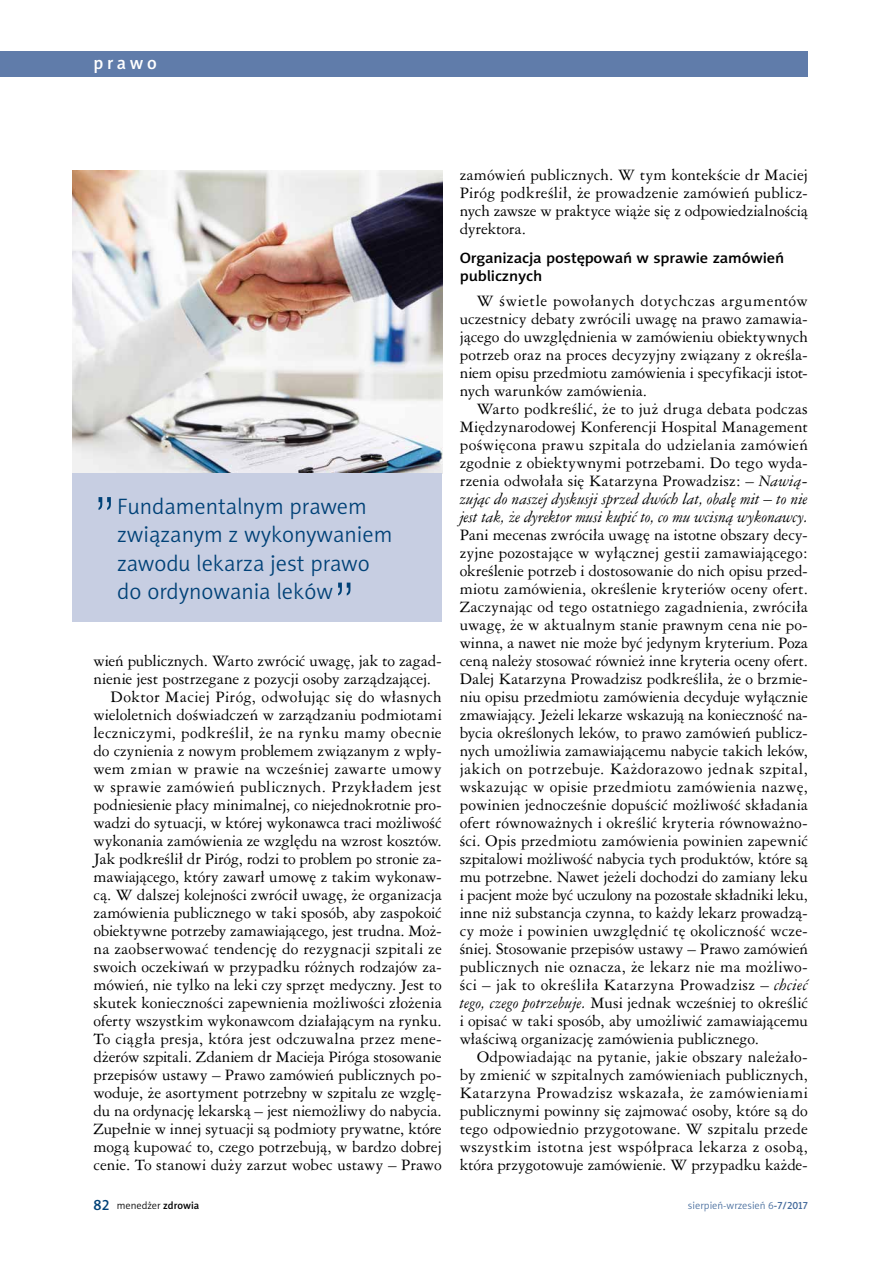
<style>
.page{position:relative;width:893px;height:1263px;background:#fff}
.page>*{position:absolute;margin:0;border:0;box-sizing:border-box;transform-origin:0 0}
.t1{font:52.5px "Swis 721 Lt PL";color:#004177}
.t2{font:22.5px/28.5px "Naomi Sans EFN Light";color:#004177}
.t3{font:18px "Naomi Sans EFN Medium";letter-spacing:.2em;color:#fff}
.t4{font:15px/18px "Ameri Garmnd PL";color:#000;text-align:justify}
.t5{font:15px "Ameri Garmnd PL";letter-spacing:.02em;color:#000}
.t6{font:15px "Ameri Garmnd PL";letter-spacing:.025em;color:#000}
.t7{font:15px/18px "Naomi Sans EFN Medium";letter-spacing:-.01em;color:#000;scale:1.1 1}
.t8{font:10.5px "Naomi Sans EFN Light";color:#456b9c}
.t9{font:10.5px "Naomi Sans EFN Light";color:#000}
.s1{font-style:italic}
.s2{font-family:"Naomi Sans EFN Medium";font-size:15px;color:#004177}
.s3{font-family:"Naomi Sans EFN Medium"}
</style>
<div class="page">
<div style="left:0;top:51px;width:808px;height:26px;background:#607caa"></div>
<img style="left:72px;top:170px;width:370px;height:303px">
<div style="left:72px;top:473px;width:370px;height:149px;background:#c7cee2"></div>
<p class="t3" style="left:94px;top:52px;width:65px">prawo</p>
<h1 class="t1" style="left:94px;top:483px;width:24px">”</h1>
<h2 class="t2" style="left:117px;top:492px;width:277px">Fundamentalnym prawem związanym z wykonywaniem zawodu lekarza jest prawo do ordynowania leków</h2>
<h1 class="t1" style="left:333px;top:569px;width:24px">”</h1>
<p class="t4" style="left:94px;top:651px;width:350px">wień publicznych. Warto zwrócić uwagę, jak to zagad-</p>
<p class="t4" style="left:94px;top:669px;width:339px">nienie jest postrzegane z pozycji osoby zarządzającej.</p>
<p class="t5" style="left:111px;top:687px;width:333px">Doktor Maciej Piróg, odwołując się do własnych</p>
<p class="t4" style="left:94px;top:705px;width:350px">wieloletnich doświadczeń w zarządzaniu podmiotami</p>
<p class="t6" style="left:94px;top:723px;width:350px">leczniczymi, podkreślił, że na rynku mamy obecnie</p>
<p class="t4" style="left:94px;top:741px;width:350px">do czynienia z nowym problemem związanym z wpły-</p>
<p class="t6" style="left:94px;top:759px;width:350px">wem zmian w prawie na wcześniej zawarte umowy</p>
<p class="t5" style="left:94px;top:777px;width:350px">w sprawie zamówień publicznych. Przykładem jest</p>
<p class="t4" style="left:94px;top:795px;width:350px">podniesienie płacy minimalnej, co niejednokrotnie pro-</p>
<p class="t4" style="left:94px;top:813px;width:350px">wadzi do sytuacji, w której wykonawca traci możliwość</p>
<p class="t4" style="left:94px;top:831px;width:350px">wykonania zamówienia ze względu na wzrost kosztów.</p>
<p class="t4" style="left:94px;top:849px;width:350px">Jak podkreślił dr Piróg, rodzi to problem po stronie za-</p>
<p class="t4" style="left:94px;top:867px;width:350px">mawiającego, który zawarł umowę z takim wykonaw-</p>
<p class="t4" style="left:94px;top:885px;width:350px">cą. W dalszej kolejności zwrócił uwagę, że organizacja</p>
<p class="t4" style="left:94px;top:903px;width:350px">zamówienia publicznego w taki sposób, aby zaspokoić</p>
<p class="t4" style="left:94px;top:921px;width:350px">obiektywne potrzeby zamawiającego, jest trudna. Moż-</p>
<p class="t4" style="left:94px;top:939px;width:350px">na zaobserwować tendencję do rezygnacji szpitali ze</p>
<p class="t4" style="left:94px;top:957px;width:350px">swoich oczekiwań w przypadku różnych rodzajów za-</p>
<p class="t4" style="left:94px;top:975px;width:350px">mówień, nie tylko na leki czy sprzęt medyczny. Jest to</p>
<p class="t4" style="left:94px;top:993px;width:350px">skutek konieczności zapewnienia możliwości złożenia</p>
<p class="t4" style="left:94px;top:1011px;width:350px">oferty wszystkim wykonawcom działającym na rynku.</p>
<p class="t5" style="left:94px;top:1029px;width:350px">To ciągła presja, która jest odczuwalna przez mene-</p>
<p class="t4" style="left:94px;top:1047px;width:350px">dżerów szpitali. Zdaniem dr Macieja Piróga stosowanie</p>
<p class="t4" style="left:94px;top:1065px;width:350px">przepisów ustawy – Prawo zamówień publicznych po-</p>
<p class="t4" style="left:94px;top:1083px;width:350px">woduje, że asortyment potrzebny w szpitalu ze wzglę-</p>
<p class="t4" style="left:94px;top:1101px;width:350px">du na ordynację lekarską – jest niemożliwy do nabycia.</p>
<p class="t4" style="left:94px;top:1119px;width:350px">Zupełnie w innej sytuacji są podmioty prywatne, które</p>
<p class="t4" style="left:94px;top:1137px;width:350px">mogą kupować to, czego potrzebują, w bardzo dobrej</p>
<p class="t4" style="left:94px;top:1155px;width:350px">cenie. To stanowi duży zarzut wobec ustawy – Prawo</p>
<p class="t4" style="left:460px;top:165px;width:350px">zamówień publicznych. W tym kontekście dr Maciej Piróg podkreślił, że prowadzenie zamówień publicz&shy;nych zawsze w praktyce wiąże się z odpowiedzialnością dyrektora.</p>
<p class="t7" style="left:460px;top:248px;width:297px">Organizacja postępowań w sprawie zamówień publicznych</p>
<p class="t4" style="left:460px;top:291px;width:350px;text-indent:17px">W świetle powołanych dotychczas argumentów uczestnicy debaty zwrócili uwagę na prawo zamawia&shy;jącego do uwzględnienia w zamówieniu obiektywnych potrzeb oraz na proces decyzyjny związany z określa&shy;niem opisu przedmiotu zamówienia i specyfikacji istot&shy;nych warunków zamówienia.</p>
<p class="t4" style="left:460px;top:399px;width:350px;text-indent:17px">Warto podkreślić, że to już druga debata podczas Międzynarodowej Konferencji Hospital Management poświęcona prawu szpitala do udzielania zamówień zgodnie z obiektywnymi potrzebami. Do tego wyda&shy;rzenia odwołała się Katarzyna Prowadzisz: – <span class="s1">Nawią&shy;zując do naszej dyskusji sprzed dwóch lat, obalę mit – to nie jest tak, że dyrektor musi kupić to, co mu wcisną wykonawcy.</span></p>
<p class="t4" style="left:460px;top:525px;width:350px">Pani mecenas zwróciła uwagę na istotne obszary decy&shy;zyjne pozostające w wyłącznej gestii zamawiającego: określenie potrzeb i dostosowanie do nich opisu przed&shy;miotu zamówienia, określenie kryteriów oceny ofert.<br>Zaczynając od tego ostatniego zagadnienia, zwróciła uwagę, że w aktualnym stanie prawnym cena nie po&shy;winna, a nawet nie może być jedynym kryterium. Poza ceną należy stosować również inne kryteria oceny ofert.<br>Dalej Katarzyna Prowadzisz podkreśliła, że o brzmie&shy;niu opisu przedmiotu zamówienia decyduje wyłącznie zmawiający. Jeżeli lekarze wskazują na konieczność na&shy;bycia określonych leków, to prawo zamówień publicz&shy;nych umożliwia zamawiającemu nabycie takich leków, jakich on potrzebuje. Każdorazowo jednak szpital, wskazując w opisie przedmiotu zamówienia nazwę, powinien jednocześnie dopuścić możliwość składania ofert równoważnych i określić kryteria równoważno&shy;ści. Opis przedmiotu zamówienia powinien zapewnić szpitalowi możliwość nabycia tych produktów, które są mu potrzebne. Nawet jeżeli dochodzi do zamiany leku i pacjent może być uczulony na pozostałe składniki leku, inne niż substancja czynna, to każdy lekarz prowadzą&shy;cy może i powinien uwzględnić tę okoliczność wcze&shy;śniej. Stosowanie przepisów ustawy – Prawo zamówień publicznych nie oznacza, że lekarz nie ma możliwo&shy;ści – jak to określiła Katarzyna Prowadzisz – <span class="s1">chcieć tego, czego potrzebuje.</span> Musi jednak wcześniej to określić i opisać w taki sposób, aby umożliwić zamawiającemu właściwą organizację zamówienia publicznego.</p>
<p class="t4" style="left:460px;top:1047px;width:350px;text-indent:17px">Odpowiadając na pytanie, jakie obszary należało&shy;by zmienić w szpitalnych zamówieniach publicznych, Katarzyna Prowadzisz wskazała, że zamówieniami publicznymi powinny się zajmować osoby, które są do tego odpowiednio przygotowane. W szpitalu przede wszystkim istotna jest współpraca lekarza z osobą, która przygotowuje zamówienie. W przypadku każde-</p>
<p class="t9" style="left:94px;top:1199px;width:107px"><span class="s2">82</span> menedżer <span class="s3">zdrowia</span></p>
<p class="t8" style="left:688px;top:1199px;width:121px">sierpień-wrzesień 6<span class="s3">-7/2017</span></p>
</div>
